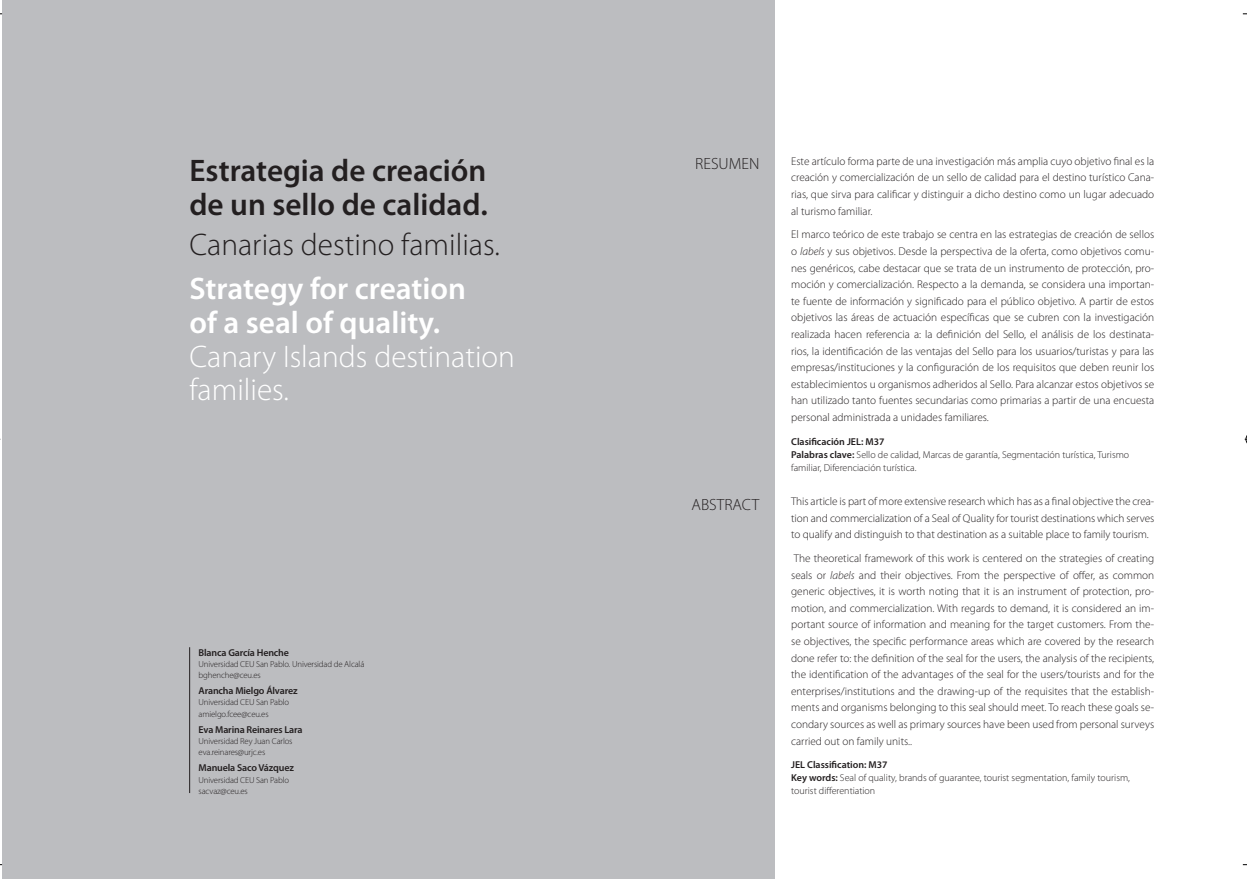
<style>
.page{position:relative;width:1247px;height:879px;background:#fff}
.page>*{position:absolute;margin:0;border:0;box-sizing:border-box;transform-origin:0 0}
.t1{font:600 31.25px/33.8px "Myriad Pro";color:#231f20}
.t2{font:600 31.25px/33.8px "Myriad Pro";color:#fff}
.t3{font:300 31.25px/33.8px "Myriad Pro";color:#fff}
.t4{font:300 31.25px "Myriad Pro";color:#231f20}
.t5{font:300 16.25px "Myriad Pro";color:#231f20}
.t6{font:300 11.25px/16.6px "Myriad Pro";color:#231f20;text-align:justify}
.t7{font:300 10px/12.9px "Myriad Pro";color:#231f20}
.t8{font:600 10px "Myriad Pro";letter-spacing:-.015em;color:#231f20}
.t9{font:300 8.75px/11.2px "Myriad Pro";letter-spacing:-.015em;color:#231f20}
.s1{font-style:italic}
.s2{font-weight:600}
</style>
<div class="page">
<div style="left:2px;top:0;width:772px;height:879px;background:#bcbdc0"></div>
<hr style="left:189px;top:647px;width:1px;height:146px;background:#231f20">
<svg style="left:1244px;top:435px;width:3px;height:9px"></svg>
<h1 class="t1" style="left:189px;top:153px;width:300px">Estrategia de creación de un sello de calidad.</h1>
<h1 class="t4" style="left:189px;top:225px;width:312px">Canarias destino familias.</h1>
<h1 class="t2" style="left:189px;top:271px;width:278px">Strategy for creation of a seal of quality.</h1>
<h1 class="t3" style="left:189px;top:339px;width:327px">Canary Islands destination families.</h1>
<p class="t8" style="left:199px;top:645px;width:92px">Blanca García Henche</p>
<p class="t9" style="left:199px;top:658px;width:167px">Universidad CEU San Pablo. Universidad de Alcalá bghenche@ceu.es</p>
<p class="t8" style="left:199px;top:684px;width:100px">Arancha Mielgo Álvarez</p>
<p class="t9" style="left:199px;top:696px;width:92px">Universidad CEU San Pablo amielgo.fcee@ceu.es</p>
<p class="t8" style="left:199px;top:723px;width:105px">Eva Marina Reinares Lara</p>
<p class="t9" style="left:199px;top:735px;width:95px">Universidad Rey Juan Carlos eva.reinares@urjc.es</p>
<p class="t8" style="left:199px;top:761px;width:97px">Manuela Saco Vázquez</p>
<p class="t9" style="left:199px;top:773px;width:92px">Universidad CEU San Pablo sacvaz@ceu.es</p>
<h2 class="t5" style="left:695px;top:153px;width:66px">RESUMEN</h2>
<h2 class="t5" style="left:691px;top:495px;width:69px">ABSTRACT</h2>
<p class="t6" style="left:791px;top:153px;width:364px">Este artículo forma parte de una investigación más amplia cuyo objetivo final es la creación y comercialización de un sello de calidad para el destino turístico Cana&shy;rias, que sirva para calificar y distinguir a dicho destino como un lugar adecuado al turismo familiar.</p>
<p class="t6" style="left:791px;top:226px;width:364px">El marco teórico de este trabajo se centra en las estrategias de creación de sellos o <span class="s1">labels</span> y sus objetivos. Desde la perspectiva de la oferta, como objetivos comu&shy;nes genéricos, cabe destacar que se trata de un instrumento de protección, pro&shy;moción y comercialización. Respecto a la demanda, se considera una importan&shy;te fuente de información y significado para el público objetivo. A partir de estos objetivos las áreas de actuación específicas que se cubren con la investigación realizada hacen referencia a: la definición del Sello, el análisis de los destinata&shy;rios, la identificación de las ventajas del Sello para los usuarios/turistas y para las empresas/instituciones y la configuración de los requisitos que deben reunir los establecimientos u organismos adheridos al Sello. Para alcanzar estos objetivos se han utilizado tanto fuentes secundarias como primarias a partir de una encuesta personal administrada a unidades familiares.</p>
<p class="t7" style="left:791px;top:435px;width:339px"><span class="s2">Clasificación JEL: M37<br>Palabras clave:</span> Sello de calidad, Marcas de garantía, Segmentación turística, Turismo familiar, Diferenciación turística.</p>
<p class="t6" style="left:791px;top:493px;width:364px">This article is part of more extensive research which has as a final objective the crea&shy;tion and commercialization of a Seal of Quality for tourist destinations which serves to qualify and distinguish to that destination as a suitable place to family tourism.</p>
<p class="t6" style="left:791px;top:550px;width:364px">The theoretical framework of this work is centered on the strategies of creating seals or <span class="s1">labels</span> and their objectives. From the perspective of offer, as common generic objectives, it is worth noting that it is an instrument of protection, pro&shy;motion, and commercialization. With regards to demand, it is considered an im&shy;portant source of information and meaning for the target customers. From the&shy;se objectives, the specific performance areas which are covered by the research done refer to: the definition of the seal for the users, the analysis of the recipients, the identification of the advantages of the seal for the users/tourists and for the enterprises/institutions and the drawing-up of the requisites that the establish&shy;ments and organisms belonging to this seal should meet. To reach these goals se&shy;condary sources as well as primary sources have been used from personal surveys carried out on family units..</p>
<p class="t7" style="left:791px;top:758px;width:340px"><span class="s2">JEL Classification: M37<br>Key words:</span> Seal of quality, brands of guarantee, tourist segmentation, family tourism, tourist differentiation</p>
</div>
